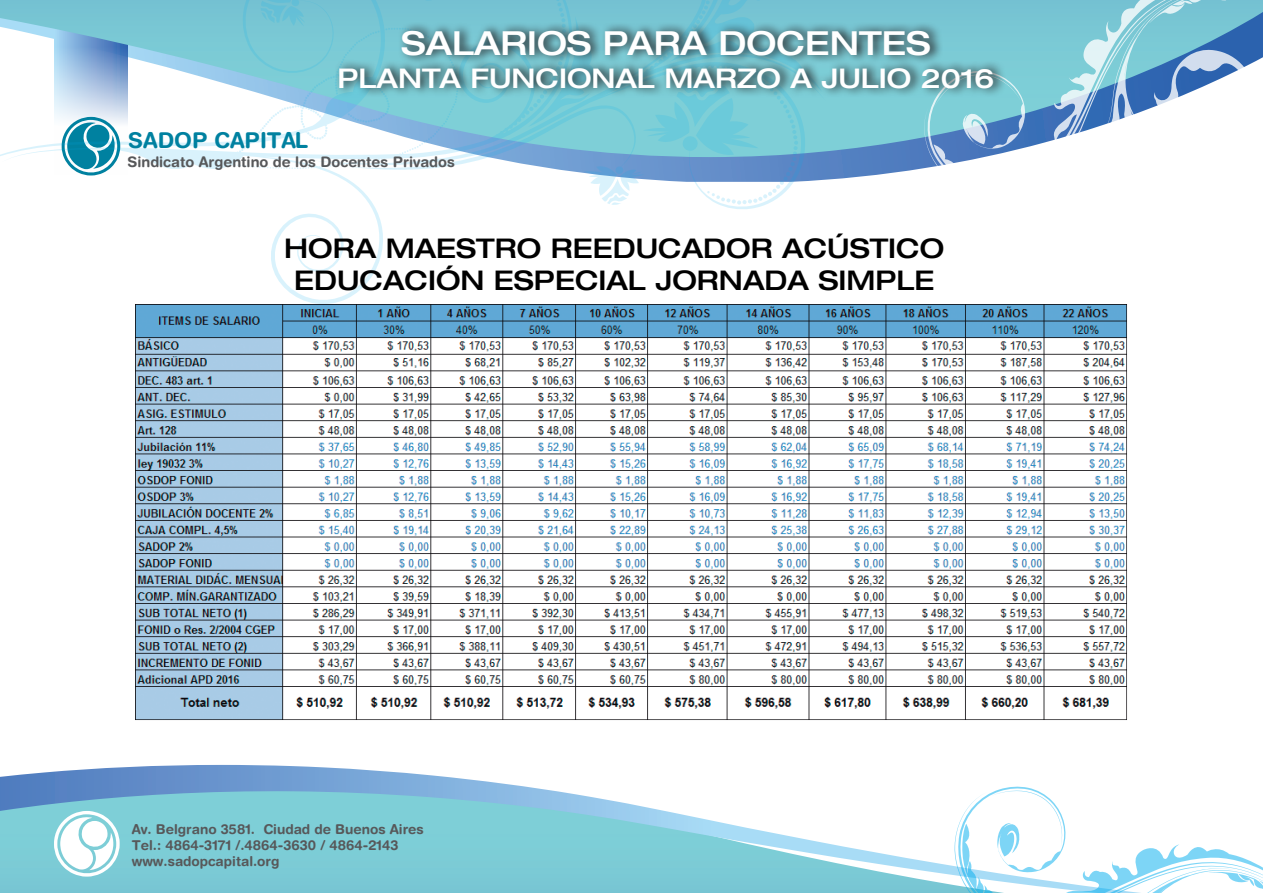
<style>
.page{position:relative;width:1263px;height:893px;background:#fff}
.page>*{position:absolute;margin:0;border:0;box-sizing:border-box;transform-origin:0 0}
.t1{font:500 expanded 33px "Helvetica 63";color:#fff}
.t2{font:500 expanded 27px "Helvetica 63";color:#000}
.t3{font:500 expanded 27px "Helvetica 63";color:#fff}
.t4{font:700 21.9px "Helvetica Rounded";color:#0081a0}
.t5{font:700 14.55px "Helvetica Rounded";color:#57585a}
.t6{font:700 13.65px/16.4px "Helvetica Rounded";color:#57585a}
</style>
<div class="page">
<svg style="left:826px;top:0;width:437px;height:157px;background:#79c0d3"></svg>
<svg style="left:923px;top:0;width:170px;height:169px;background:#8ac1d7"></svg>
<svg style="left:934px;top:74px;width:87px;height:33px"></svg>
<svg style="left:1093px;top:0;width:166px;height:157px"></svg>
<svg style="left:0;top:0;width:574px;height:305px"></svg>
<svg style="left:311px;top:0;width:515px;height:211px"></svg>
<svg style="left:234px;top:0;width:588px;height:205px"></svg>
<svg style="left:0;top:765px;width:948px;height:128px"></svg>
<svg style="left:54px;top:811px;width:66px;height:66px"></svg>
<svg style="left:948px;top:786px;width:315px;height:107px"></svg>
<img style="left:135px;top:305px;width:992px;height:415px">
<svg style="left:335px;top:22px;width:671px;height:75px;background:#65a4ad"></svg>
<h3 class="t4" style="left:128px;top:127px;width:182px">SADOP CAPITAL</h3>
<p class="t1" style="left:401px;top:23px;width:531px">SALARIOS PARA DOCENTES</p>
<p class="t3" style="left:337px;top:61px;width:658px">PLANTA FUNCIONAL MARZO A JULIO 2016</p>
<p class="t5" style="left:127px;top:153px;width:329px">Sindicato Argentino de los Docentes Privados</p>
<p class="t2" style="left:284px;top:231px;width:661px">HORA MAESTRO REEDUCADOR ACÚSTICO</p>
<p class="t2" style="left:294px;top:264px;width:642px">EDUCACIÓN ESPECIAL JORNADA SIMPLE</p>
<p class="t6" style="left:132px;top:820px;width:294px">Av. Belgrano 3581. Ciudad de Buenos Aires<br>Tel.: 4864-3171 /.4864-3630 / 4864-2143 www.sadopcapital.org</p>
</div>
